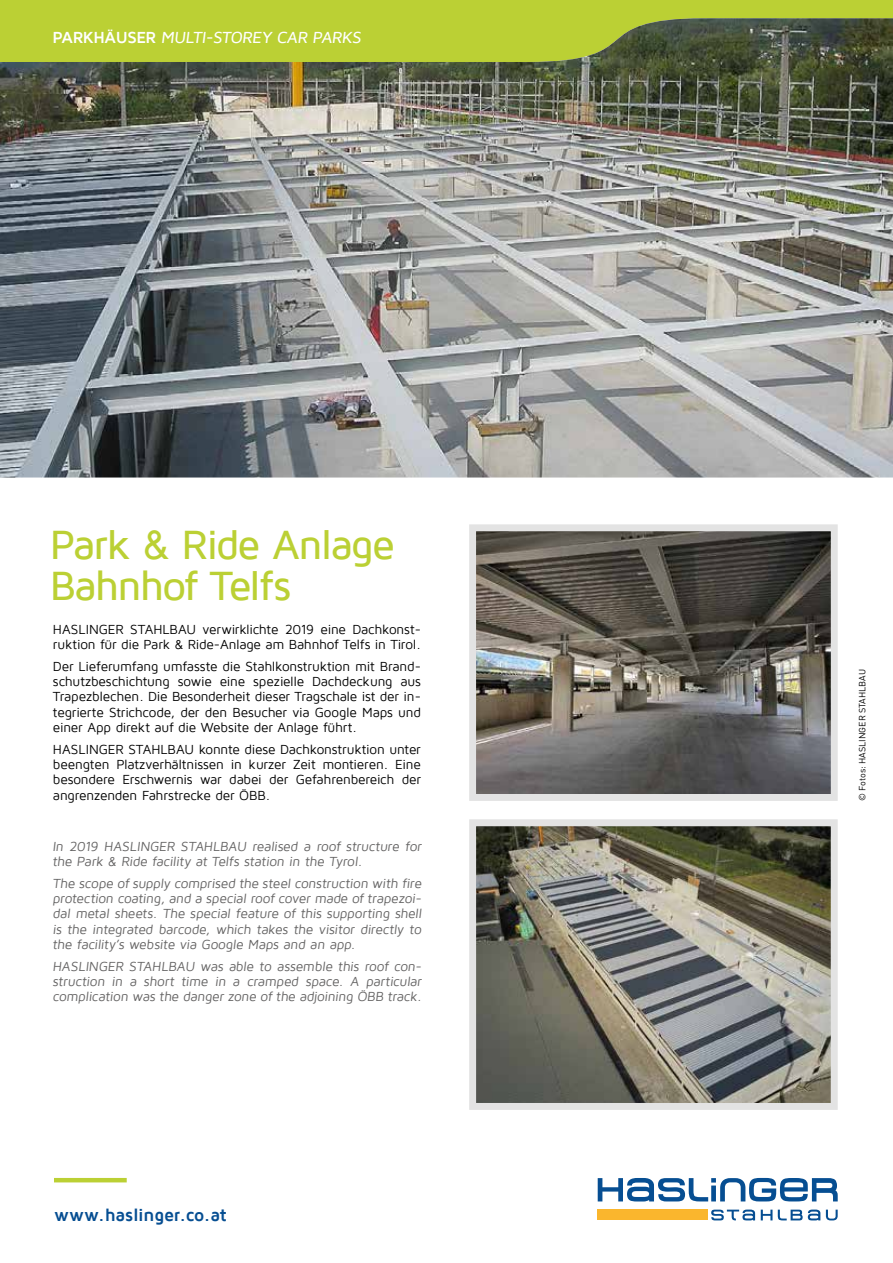
<style>
.page{position:relative;width:893px;height:1263px;background:#fff}
.page>*{position:absolute;margin:0;border:0;box-sizing:border-box;transform-origin:0 0}
.t1{font:500 42px/40.5px "Maven Pro";letter-spacing:-.045em;color:#bbd034}
.t2{font:700 18px "Maven Pro";letter-spacing:-.01em;color:#064e92}
.t3{font:500 16.5px "Maven Pro";color:#fff}
.t4{font:13.5px/15.3px "Maven Pro";letter-spacing:-.015em;color:#000;text-align:justify}
.t5{font:13.5px/15.3px "Maven Pro";color:#646363;text-align:justify}
.t6{font:9px "DIN";color:#000}
.s1{font-weight:700}
</style>
<div class="page">
<div style="left:0;top:0;width:893px;height:74px;background:#bbd034"></div>
<img style="left:0;top:18px;width:893px;height:459px">
<svg style="left:469px;top:524px;width:369px;height:277px"></svg>
<img style="left:469px;top:819px;width:369px;height:291px">
<div style="left:598px;top:1209px;width:110px;height:11px;background:#fab62d"></div>
<svg style="left:711px;top:1209px;width:44px;height:11px"></svg>
<svg style="left:761px;top:1209px;width:11px;height:11px"></svg>
<svg style="left:778px;top:1209px;width:42px;height:11px"></svg>
<svg style="left:826px;top:1209px;width:12px;height:11px"></svg>
<svg style="left:598px;top:1178px;width:240px;height:23px"></svg>
<hr style="left:54px;top:1178px;width:73px;height:4px;background:#bbd034">
<p class="t3" style="left:52px;top:28px;width:312px"><span class="s1">PARKHÄUSER</span> MULTI-STOREY CAR PARKS</p>
<h1 class="t1" style="left:50px;top:525px;width:347px">Park &amp; Ride Anlage<br>Bahnhof Telfs</h1>
<p class="t4" style="left:53px;top:622px;width:369px">HASLINGER STAHLBAU verwirklichte 2019 eine Dachkonst&shy;ruktion für die Park &amp; Ride-Anlage am Bahnhof Telfs in Tirol.</p>
<p class="t4" style="left:53px;top:659px;width:369px">Der Lieferumfang umfasste die Stahlkonstruktion mit Brand&shy;schutzbeschichtung sowie eine spezielle Dachdeckung aus Trapezblechen. Die Besonderheit dieser Tragschale ist der in&shy;tegrierte Strichcode, der den Besucher via Google Maps und einer App direkt auf die Website der Anlage führt.</p>
<p class="t4" style="left:53px;top:742px;width:369px">HASLINGER STAHLBAU konnte diese Dachkonstruktion unter beengten Platzverhältnissen in kurzer Zeit montieren. Eine besondere Erschwernis war dabei der Gefahrenbereich der angrenzenden Fahrstrecke der ÖBB.</p>
<p class="t5" style="left:52px;top:839px;width:372px">In 2019 HASLINGER STAHLBAU realised a roof structure for the Park &amp; Ride facility at Telfs station in the Tyrol.</p>
<p class="t5" style="left:52px;top:876px;width:372px">The scope of supply comprised the steel construction with fire protection coating, and a special roof cover made of trapezoi&shy;dal metal sheets. The special feature of this supporting shell is the integrated barcode, which takes the visitor directly to the facility’s website via Google Maps and an app.</p>
<p class="t5" style="left:52px;top:958px;width:372px">HASLINGER STAHLBAU was able to assemble this roof con&shy;struction in a short time in a cramped space. A particular complication was the danger zone of the adjoining ÖBB track.</p>
<h2 class="t2" style="left:54px;top:1205px;width:174px">www.haslinger.co.at</h2>
<p class="t6" style="left:857px;top:801px;width:133px;rotate:-90deg">© Fotos: HASLINGER STAHLBAU</p>
</div>
